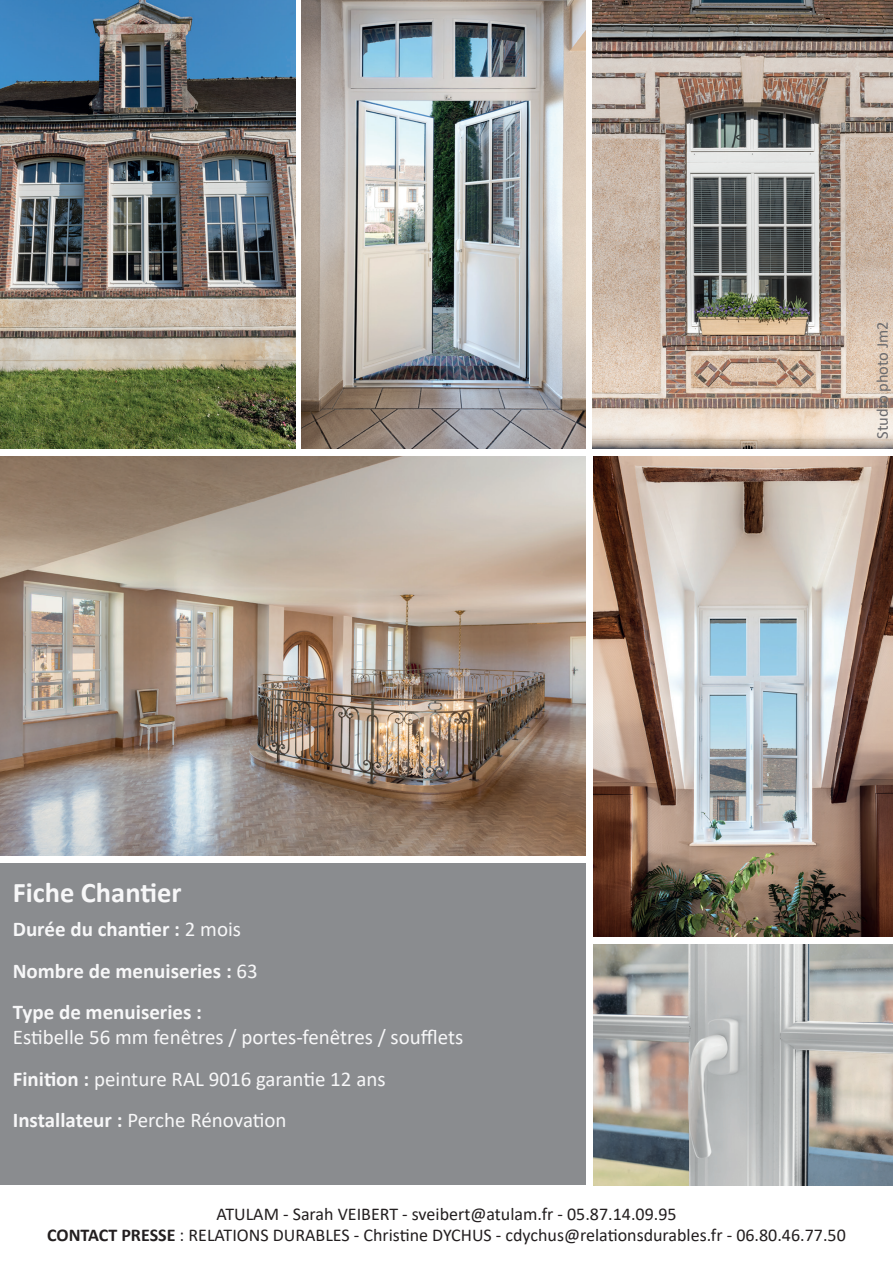
<style>
.page{position:relative;width:893px;height:1263px;background:#fff}
.page>*{position:absolute;margin:0;border:0;box-sizing:border-box;transform-origin:0 0}
.t1{font:700 28.5px "Calibri";color:#f7f7f8}
.t2{font:21px/41.4px "Calibri";color:#f7f7f8}
.t3{font:700 21px/41.4px "Calibri";color:#f7f7f8}
.t4{font:18px/21.6px "Calibri";color:#231f20;text-align:center}
.t5{font:16.5px "Calibri";color:#6b6b6e}
.s1{font-weight:400}
.s2{font-weight:700}
</style>
<div class="page">
<img style="left:592px;top:0;width:301px;height:449px">
<img style="left:0;top:0;width:295px;height:449px">
<div style="left:0;top:863px;width:586px;height:322px;background:#8a8c8f"></div>
<img style="left:301px;top:0;width:285px;height:449px">
<img style="left:593px;top:944px;width:300px;height:241px">
<img style="left:0;top:456px;width:586px;height:400px">
<img style="left:593px;top:456px;width:300px;height:481px">
<p class="t5" style="left:871px;top:439px;width:119px;rotate:-90deg">Studio photo Jm2</p>
<h1 class="t1" style="left:13px;top:872px;width:170px">Fiche Chantier</h1>
<p class="t3" style="left:13px;top:908px;width:247px">Durée du chantier : <span class="s1">2 mois<br></span>Nombre de menuiseries : <span class="s1">63<br></span>Type de menuiseries :</p>
<p class="t2" style="left:13px;top:1016px;width:452px">Estibelle 56 mm fenêtres / portes-fenêtres / soufflets<br><span class="s2">Finition :</span> peinture RAL 9016 garantie 12 ans<br><span class="s2">Installateur :</span> Perche Rénovation</p>
<p class="t4" style="left:47px;top:1202px;width:800px">ATULAM - Sarah VEIBERT - sveibert@atulam.fr - 05.87.14.09.95<br><span class="s2">CONTACT PRESSE</span> : RELATIONS DURABLES - Christine DYCHUS - cdychus@relationsdurables.fr - 06.80.46.77.50</p>
</div>
